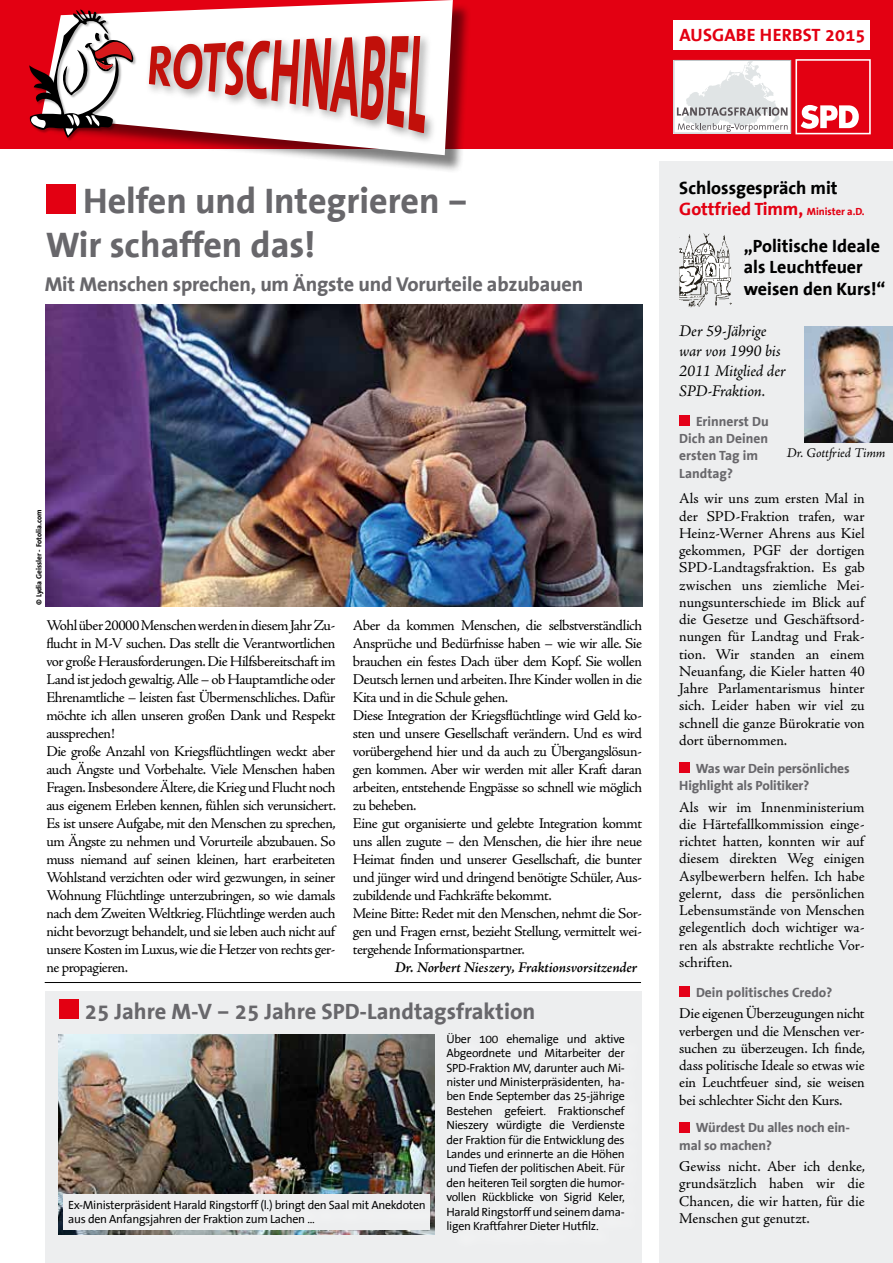
<style>
.page{position:relative;width:893px;height:1263px;background:#fff}
.page>*{position:absolute;margin:0;border:0;box-sizing:border-box;transform-origin:0 0}
.t1{font:700 36px/43.2px "The Sans Office";color:#68676b}
.t2{font:700 22.5px "The Sans Office";color:#68676b}
.t3{font:700 20.25px "The Sans Office";letter-spacing:-.01em;color:#68676b}
.t4{font:700 18px/21.6px "The Sans Office";color:#000}
.t5{font:700 18px "The Sans Office";letter-spacing:.01em;color:#e30012}
.t6{font:italic 16.5px/19.8px "Adobe Jenson Pro";letter-spacing:-.01em;color:#000}
.t7{font:15px/18px "Adobe Jenson Pro";letter-spacing:-.03em;color:#000;text-align:justify}
.t8{font:italic 600 15px "Adobe Jenson Pro";letter-spacing:-.01em;color:#000}
.t9{font:700 13.5px/17.2px "The Sans Office";letter-spacing:-.01em;color:#68676b}
.t10{font:italic 13.5px "Adobe Jenson Pro";letter-spacing:-.005em;color:#000}
.t11{font:12px/14.4px "The Sans Office";letter-spacing:-.025em;color:#000}
.t12{font:700 7.5px "The Sans Office";color:#000}
.s1{color:#e30012}
.s2{font-size:10.5px;color:#e30012}
</style>
<div class="page">
<div style="left:45px;top:991px;width:596px;height:272px;background:#edeeef"></div>
<div style="left:0;top:0;width:893px;height:149px;background:#e30012"></div>
<div style="left:46px;top:184px;width:30px;height:29px;background:#e30012"></div>
<div style="left:44px;top:3px;width:427px;height:170px;background:#000;opacity:.5"></div>
<svg style="left:44px;top:0;width:409px;height:155px;fill:#fff"></svg>
<div style="left:673px;top:20px;width:197px;height:30px;background:#fff"></div>
<img style="left:46px;top:304px;width:597px;height:303px">
<div style="left:795px;top:59px;width:76px;height:75px;background:#e30012;border:2px solid #fff"></div>
<svg style="left:801px;top:105px;width:58px;height:24px"></svg>
<svg style="left:673px;top:60px;width:118px;height:74px;background:#e5e6e6"></svg>
<div style="left:145px;top:32px;width:292px;height:113px;background:#000;opacity:.35"></div>
<svg style="left:149px;top:35px;width:279px;height:98px;background:#db9f9d"></svg>
<hr style="left:45px;top:982px;width:596px;height:1px;background:#000">
<div style="left:29px;top:10px;width:108px;height:131px;background:#000;opacity:.3"></div>
<svg style="left:29px;top:10px;width:104px;height:127px"></svg>
<div style="left:659px;top:162px;width:234px;height:1101px;background:#edeeef"></div>
<div style="left:679px;top:415px;width:11px;height:11px;background:#e40018"></div>
<div style="left:679px;top:762px;width:11px;height:11px;background:#e40018"></div>
<div style="left:679px;top:986px;width:11px;height:11px;background:#e40018"></div>
<div style="left:679px;top:1122px;width:11px;height:10px;background:#e40018"></div>
<img style="left:805px;top:326px;width:88px;height:117px">
<svg style="left:679px;top:234px;width:52px;height:73px"></svg>
<div style="left:60px;top:1000px;width:19px;height:19px;background:#e30012"></div>
<img style="left:58px;top:1034px;width:377px;height:200px">
<div style="left:63px;top:1195px;width:367px;height:35px;background:#edeeef"></div>
<div style="left:71px;top:1202px;width:373px;height:43px;background:#fff;opacity:.75"></div>
<div style="left:449px;top:1035px;width:195px;height:217px;background:#eff0f1"></div>
<p class="t5" style="left:679px;top:25px;width:187px">AUSGABE HERBST 2015</p>
<h1 class="t1" style="left:46px;top:181px;width:423px;text-indent:37px">Helfen und Integrieren –<br>Wir schaffen das!</h1>
<h3 class="t3" style="left:45px;top:274px;width:540px">Mit Menschen sprechen, um Ängste und Vorurteile abzubauen</h3>
<p class="t12" style="left:35px;top:605px;width:97px;rotate:-90deg">© Lydia Geissler - Fotolia.com</p>
<p class="t7" style="left:46px;top:617px;width:291px;text-align:left">Wohl über 20000 Menschen werden in diesem Jahr Zu&shy;flucht in M-V suchen. Das stellt die Verantwortlichen vor große Herausforderungen. Die Hilfsbereitschaft im Land ist jedoch gewaltig. Alle – ob Hauptamtliche oder Ehrenamtliche – leisten fast Übermenschliches. Dafür möchte ich allen unseren großen Dank und Respekt aussprechen!<br>Die große Anzahl von Kriegsflüchtlingen weckt aber auch Ängste und Vorbehalte. Viele Menschen haben Fragen. Insbesondere Ältere, die Krieg und Flucht noch aus eigenem Erleben kennen, fühlen sich verunsichert.<br>Es ist unsere Aufgabe, mit den Menschen zu sprechen, um Ängste zu nehmen und Vorurteile abzubauen. So muss niemand auf seinen kleinen, hart erarbeiteten Wohlstand verzichten oder wird gezwungen, in seiner Wohnung Flüchtlinge unterzubringen, so wie damals nach dem Zweiten Weltkrieg. Flüchtlinge werden auch nicht bevorzugt behandelt, und sie leben auch nicht auf unsere Kosten im Luxus, wie die Hetzer von rechts ger&shy;ne propagieren.</p>
<p class="t7" style="left:353px;top:617px;width:291px;text-align:left">Aber da kommen Menschen, die selbstverständlich Ansprüche und Bedürfnisse haben – wie wir alle. Sie brauchen ein festes Dach über dem Kopf. Sie wollen Deutsch lernen und arbeiten. Ihre Kinder wollen in die Kita und in die Schule gehen.<br>Diese Integration der Kriegsflüchtlinge wird Geld ko&shy;sten und unsere Gesellschaft verändern. Und es wird vorübergehend hier und da auch zu Übergangslösun&shy;gen kommen. Aber wir werden mit aller Kraft daran arbeiten, entstehende Engpässe so schnell wie möglich zu beheben.<br>Eine gut organisierte und gelebte Integration kommt uns allen zugute – den Menschen, die hier ihre neue Heimat finden und unserer Gesellschaft, die bunter und jünger wird und dringend benötigte Schüler, Aus&shy;zubildende und Fachkräfte bekommt.<br>Meine Bitte: Redet mit den Menschen, nehmt die Sor&shy;gen und Fragen ernst, bezieht Stellung, vermittelt wei&shy;tergehende Informationspartner.</p>
<p class="t8" style="left:395px;top:959px;width:244px">Dr. Norbert Nieszery, Fraktionsvorsitzender</p>
<h2 class="t2" style="left:85px;top:999px;width:452px">25 Jahre M-V – 25 Jahre SPD-Landtagsfraktion</h2>
<p class="t11" style="left:68px;top:1198px;width:359px">Ex-Ministerpräsident Harald Ringstorff (l.) bringt den Saal mit Anekdoten aus den Anfangsjahren der Fraktion zum Lachen ...</p>
<p class="t11" style="left:446px;top:1032px;width:180px;text-align:justify">Über 100 ehemalige und aktive Abgeordnete und Mitarbeiter der SPD-Fraktion MV, darunter auch Mi&shy;nister und Ministerpräsidenten, ha&shy;ben Ende September das 25-jährige Bestehen gefeiert. Fraktionschef Nieszery würdigte die Verdienste der Fraktion für die Entwicklung des Landes und erinnerte an die Höhen und Tiefen der politischen Abeit. Für den heiteren Teil sorgten die humor&shy;vollen Rückblicke von Sigrid Keler, Harald Ringstorff und seinem dama&shy;ligen Kraftfahrer Dieter Hutfilz.</p>
<p class="t4" style="left:679px;top:177px;width:187px">Schlossgespräch mit<br><span class="s1">Gottfried Timm,</span> <span class="s2">Minister a.D.</span></p>
<p class="t4" style="left:744px;top:235px;width:143px">„Politische Ideale als Leuchtfeuer weisen den Kurs!“</p>
<p class="t6" style="left:679px;top:322px;width:108px">Der 59-Jährige war von 1990 bis<br>2011 Mitglied der<br>SPD-Fraktion.</p>
<p class="t9" style="left:679px;top:413px;width:91px;text-indent:17px">Erinnerst Du<br>Dich an Deinen ersten Tag im<br>Landtag?</p>
<p class="t7" style="left:679px;top:490px;width:187px;line-height:17.2px">Als wir uns zum ersten Mal in der SPD-Fraktion trafen, war Heinz-Werner Ahrens aus Kiel gekommen, PGF der dortigen SPD-Landtagsfraktion. Es gab zwischen uns ziemliche Mei&shy;nungsunterschiede im Blick auf die Gesetze und Geschäftsord&shy;nungen für Landtag und Frak&shy;tion. Wir standen an einem Neuanfang, die Kieler hatten 40<br>Jahre Parlamentarismus hinter sich. Leider haben wir viel zu schnell die ganze Bürokratie von dort übernommen.</p>
<p class="t9" style="left:679px;top:760px;width:172px;text-indent:16px">Was war Dein persönliches<br>Highlight als Politiker?</p>
<p class="t7" style="left:679px;top:798px;width:187px;line-height:17.2px">Als wir im Innenministerium die Härtefallkommission einge&shy;richtet hatten, konnten wir auf diesem direkten Weg einigen Asylbewerbern helfen. Ich habe gelernt, dass die persönlichen Lebensumstände von Menschen gelegentlich doch wichtiger wa&shy;ren als abstrakte rechtliche Vor&shy;schriften.</p>
<p class="t9" style="left:696px;top:984px;width:138px">Dein politisches Credo?</p>
<p class="t7" style="left:679px;top:1005px;width:187px;line-height:17.2px">Die eigenen Überzeugungen nicht verbergen und die Menschen ver&shy;suchen zu überzeugen. Ich finde, dass politische Ideale so etwas wie ein Leuchtfeuer sind, sie weisen bei schlechter Sicht den Kurs.</p>
<p class="t9" style="left:679px;top:1120px;width:172px;text-indent:16px">Würdest Du alles noch ein&shy;mal so machen?</p>
<p class="t7" style="left:679px;top:1158px;width:187px;line-height:17.2px">Gewiss nicht. Aber ich denke, grundsätzlich haben wir die Chancen, die wir hatten, für die Menschen gut genutzt.</p>
<p class="t10" style="left:787px;top:445px;width:100px">Dr. Gottfried Timm</p>
</div>
